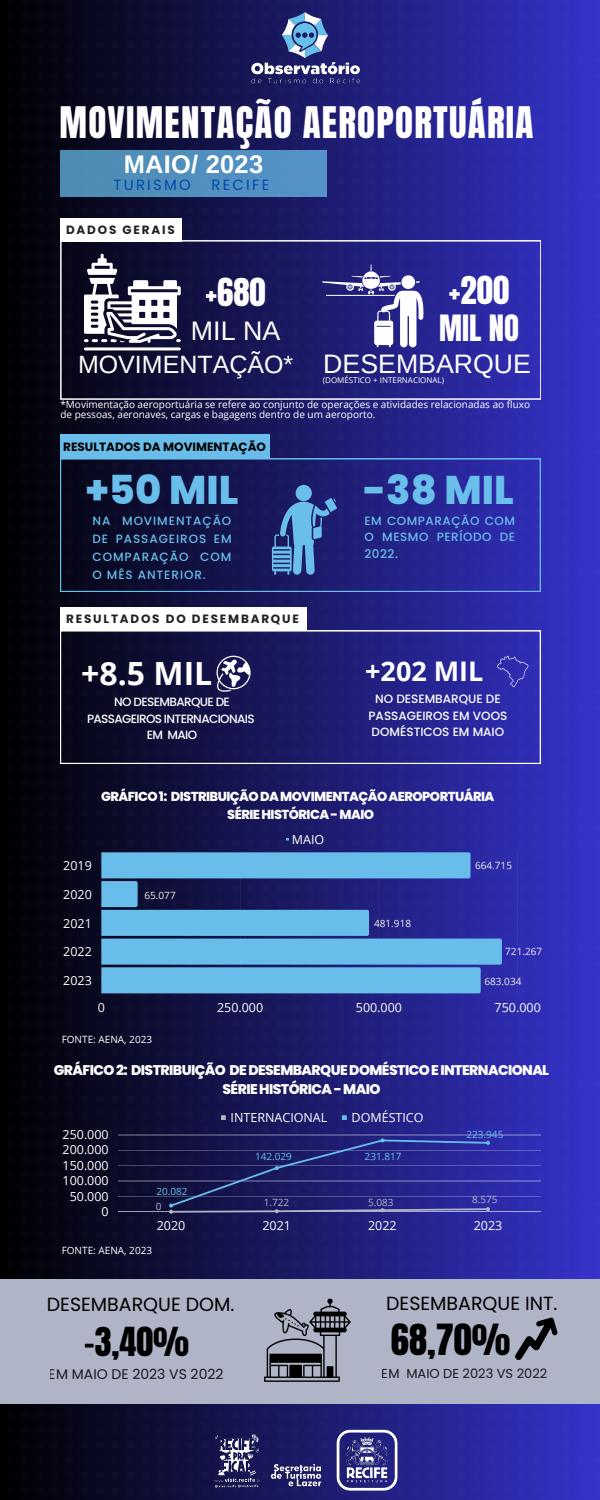
<style>
.page{position:relative;width:600px;height:1500px;background:#fff}
.page>*{position:absolute;margin:0;border:0;box-sizing:border-box;transform-origin:0 0}
.t1{font:800 40px "Poppins";color:#68bdea}
.t2{font:800 40px "Poppins";color:#69beea}
.t3{font:37px "Anton";letter-spacing:.035em;color:#fff}
.t4{font:36.5px "Anton";color:#000}
.t5{font:34px "Anton";color:#000}
.t6{font:32.8px "Anton";color:#fff}
.t7{font:700 32px "Open Sans";color:#fff}
.t8{font:30.8px "Anton";color:#fff}
.t9{font:700 27px "Open Sans";color:#fff}
.t10{font:26.8px "Arimo";color:#fff}
.t11{font:26.7px "Arimo";color:#fff}
.t12{font:700 25.4px "Arimo";letter-spacing:.01em;color:#fff}
.t13{font:25px "Arimo";color:#fff}
.t14{font:19px "Poppins";color:#000}
.t15{font:14.8px "Poppins";letter-spacing:.15em;color:#004aad}
.t16{font:800 14px/19.5px "Poppins";letter-spacing:-.04em;color:#fff;text-align:center}
.t17{font:14px "Poppins";color:#000}
.t18{font:800 13px "Poppins";letter-spacing:-.04em;color:#fff}
.t19{font:13px "Poppins";color:#000}
.t20{font:12.5px "Open Sans";color:#fff}
.t21{font:500 12px/18px "Poppins";letter-spacing:.075em;color:#68bdea;text-align:justify}
.t22{font:500 12px/16.5px "Poppins";color:#fff;text-align:center}
.t23{font:500 12px/16.5px "Poppins";letter-spacing:-.05em;color:#fff;text-align:center}
.t24{font:500 12px/16.5px "Poppins";letter-spacing:.045em;color:#69beea;text-align:justify}
.t25{font:700 12px "Poppins";letter-spacing:.15em;color:#222}
.t26{font:700 12px "Poppins";color:#000}
.t27{font:10px/9.8px "Open Sans";color:#fff}
.t28{font:10px "Open Sans";color:#eee}
.t29{font:10px "Open Sans";color:#68bdea}
.t30{font:10px "Open Sans";color:#afb4c7}
.t31{font:8px "Open Sans";color:#fff}
</style>
<div class="page">
<img style="left:0;top:0;width:600px;height:1500px">
<svg style="left:60px;top:459px;width:480px;height:133px;background:#1c1c68"></svg>
<svg style="left:60px;top:631px;width:480px;height:133px;background:#1e1d67"></svg>
<div style="left:0;top:1280px;width:600px;height:124px;background:#afb4c7"></div>
<svg style="left:101px;top:852px;width:417px;height:141px;background:#4e84c2"></svg>
<svg style="left:468px;top:852px;width:3px;height:26px"></svg>
<svg style="left:136px;top:881px;width:2px;height:26px"></svg>
<svg style="left:367px;top:910px;width:2px;height:26px"></svg>
<svg style="left:500px;top:939px;width:2px;height:26px"></svg>
<svg style="left:479px;top:967px;width:2px;height:26px"></svg>
<svg style="left:221px;top:1115px;width:5px;height:5px"></svg>
<svg style="left:342px;top:1115px;width:5px;height:5px"></svg>
<hr style="left:118px;top:1135px;width:423px;height:1px;background:#fff">
<hr style="left:118px;top:1150px;width:423px;height:1px;background:#fff">
<hr style="left:118px;top:1165px;width:423px;height:1px;background:#fff">
<hr style="left:118px;top:1181px;width:423px;height:1px;background:#fff">
<hr style="left:118px;top:1196px;width:423px;height:1px;background:#fff">
<hr style="left:118px;top:1212px;width:423px;height:1px;background:#fff">
<svg style="left:169px;top:1138px;width:321px;height:76px;background:#272877"></svg>
<div style="left:60px;top:150px;width:267px;height:46px;background:#518fbd"></div>
<img style="left:246px;top:1px;width:118px;height:96px">
<img style="left:265px;top:1424px;width:169px;height:70px">
<img style="left:210px;top:1428px;width:50px;height:70px">
<div style="left:60px;top:434px;width:210px;height:25px;background:#68bdea"></div>
<svg style="left:515px;top:1318px;width:42px;height:42px"></svg>
<svg style="left:61px;top:241px;width:480px;height:158px;background:#1f1e6d"></svg>
<hr style="left:84px;top:347px;width:97px;height:3px;background:#fff;border-radius:2px">
<svg style="left:84px;top:254px;width:97px;height:89px"></svg>
<svg style="left:322px;top:264px;width:102px;height:83px"></svg>
<div style="left:296px;top:485px;width:16px;height:16px;background:#69beea;border-radius:50%"></div>
<svg style="left:272px;top:498px;width:65px;height:77px;background:#3e63a2"></svg>
<svg style="left:216px;top:656px;width:35px;height:36px"></svg>
<svg style="left:497px;top:656px;width:32px;height:31px"></svg>
<svg style="left:264px;top:1299px;width:87px;height:83px"></svg>
<div style="left:60px;top:218px;width:122px;height:23px;background:#fff"></div>
<div style="left:60px;top:608px;width:247px;height:23px;background:#fff"></div>
<p class="t3" style="left:60px;top:96px;width:475px">MOVIMENTAÇÃO AEROPORTUÁRIA</p>
<p class="t12" style="left:124px;top:150px;width:141px">MAIO/ 2023</p>
<p class="t15" style="left:114px;top:175px;width:79px">TURISMO</p>
<p class="t15" style="left:212px;top:175px;width:59px">RECIFE</p>
<p class="t25" style="left:66px;top:221px;width:110px">DADOS GERAIS</p>
<p class="t6" style="left:449px;top:266px;width:62px">+200</p>
<p class="t8" style="left:439px;top:306px;width:81px">MIL NO</p>
<p class="t11" style="left:323px;top:349px;width:209px">DESEMBARQUE</p>
<p class="t31" style="left:323px;top:375px;width:123px">(DOMÉSTICO + INTERNACIONAL)</p>
<p class="t27" style="left:60px;top:399px;width:471px">*Movimentação aeroportuária se refere ao conjunto de operações e atividades relacionadas ao fluxo de pessoas, aeronaves, cargas e bagagens dentro de um aeroporto.</p>
<p class="t6" style="left:206px;top:269px;width:62px">+680</p>
<p class="t10" style="left:191px;top:315px;width:91px">MIL NA</p>
<p class="t13" style="left:78px;top:351px;width:217px">MOVIMENTAÇÃO*</p>
<p class="t26" style="left:63px;top:438px;width:204px">RESULTADOS DA MOVIMENTAÇÃO</p>
<p class="t1" style="left:85px;top:462px;width:155px">+50 MIL</p>
<p class="t21" style="left:93px;top:512px;width:141px">NA MOVIMENTAÇÃO DE PASSAGEIROS EM COMPARAÇÃO COM O MÊS ANTERIOR.</p>
<p class="t25" style="left:66px;top:611px;width:234px">RESULTADOS DO DESEMBARQUE</p>
<p class="t7" style="left:81px;top:651px;width:133px">+8.5 MIL</p>
<p class="t23" style="left:87px;top:694px;width:169px">NO DESEMBARQUE DE<br>PASSAGEIROS INTERNACIONAIS<br>EM MAIO</p>
<p class="t2" style="left:363px;top:462px;width:152px">-38 MIL</p>
<p class="t24" style="left:364px;top:512px;width:152px">EM COMPARAÇÃO COM O MESMO PERÍODO DE 2022.</p>
<p class="t9" style="left:365px;top:652px;width:120px">+202 MIL</p>
<p class="t22" style="left:369px;top:691px;width:140px">NO DESEMBARQUE DE<br>PASSAGEIROS EM VOOS<br>DOMÉSTICOS EM MAIO</p>
<p class="t18" style="left:101px;top:788px;width:395px">GRÁFICO1: DISTRIBUIÇÃODAMOVIMENTAÇÃOAEROPORTUÁRIA</p>
<p class="t18" style="left:227px;top:806px;width:148px">SÉRIEHISTÓRICA-MAIO</p>
<p class="t20" style="left:63px;top:857px;width:30px">2019</p>
<p class="t20" style="left:63px;top:886px;width:30px">2020</p>
<p class="t20" style="left:63px;top:914px;width:30px">2021</p>
<p class="t20" style="left:63px;top:943px;width:30px">2022</p>
<p class="t20" style="left:63px;top:972px;width:30px">2023</p>
<p class="t28" style="left:145px;top:888px;width:33px">65.077</p>
<p class="t20" style="left:292px;top:830px;width:34px">MAIO</p>
<p class="t28" style="left:374px;top:916px;width:38px">481.918</p>
<p class="t28" style="left:475px;top:858px;width:38px">664.715</p>
<p class="t28" style="left:505px;top:945px;width:38px">721.267</p>
<p class="t28" style="left:484px;top:974px;width:38px">683.034</p>
<p class="t20" style="left:98px;top:998px;width:9px">0</p>
<p class="t20" style="left:217px;top:998px;width:48px">250.000</p>
<p class="t20" style="left:356px;top:998px;width:48px">500.000</p>
<p class="t20" style="left:495px;top:998px;width:48px">750.000</p>
<p class="t27" style="left:62px;top:1035px;width:92px">FONTE: AENA, 2023</p>
<p class="t16" style="left:54px;top:1060px;width:497px">GRÁFICO2: DISTRIBUIÇÃO DEDESEMBARQUEDOMÉSTICOEINTERNACIONAL<br>SÉRIEHISTÓRICA-MAIO</p>
<p class="t20" style="left:63px;top:1126px;width:48px">250.000</p>
<p class="t20" style="left:63px;top:1141px;width:48px">200.000</p>
<p class="t20" style="left:63px;top:1157px;width:48px">150.000</p>
<p class="t20" style="left:63px;top:1172px;width:48px">100.000</p>
<p class="t20" style="left:70px;top:1187px;width:41px">50.000</p>
<p class="t20" style="left:102px;top:1203px;width:9px">0</p>
<p class="t29" style="left:156px;top:1184px;width:33px">20.082</p>
<p class="t30" style="left:156px;top:1200px;width:7px">0</p>
<p class="t20" style="left:231px;top:1109px;width:98px">INTERNACIONAL</p>
<p class="t20" style="left:352px;top:1109px;width:73px">DOMÉSTICO</p>
<p class="t29" style="left:255px;top:1149px;width:38px">142.029</p>
<p class="t29" style="left:365px;top:1149px;width:38px">231.817</p>
<p class="t29" style="left:466px;top:1127px;width:38px">223.945</p>
<p class="t30" style="left:264px;top:1195px;width:27px">1.722</p>
<p class="t30" style="left:368px;top:1195px;width:27px">5.083</p>
<p class="t30" style="left:472px;top:1192px;width:27px">8.575</p>
<p class="t20" style="left:157px;top:1216px;width:30px">2020</p>
<p class="t20" style="left:262px;top:1216px;width:30px">2021</p>
<p class="t20" style="left:368px;top:1216px;width:30px">2022</p>
<p class="t20" style="left:474px;top:1216px;width:30px">2023</p>
<p class="t27" style="left:62px;top:1246px;width:92px">FONTE: AENA, 2023</p>
<p class="t14" style="left:47px;top:1291px;width:189px">DESEMBARQUE DOM.</p>
<p class="t14" style="left:386px;top:1290px;width:173px">DESEMBARQUE INT.</p>
<p class="t5" style="left:84px;top:1318px;width:106px">-3,40%</p>
<h3 class="t17" style="left:49px;top:1364px;width:176px">EM MAIO DE 2023 VS 2022</h3>
<p class="t4" style="left:391px;top:1314px;width:121px">68,70%</p>
<h3 class="t19" style="left:382px;top:1364px;width:167px">EM MAIO DE 2023 VS 2022</h3>
</div>
